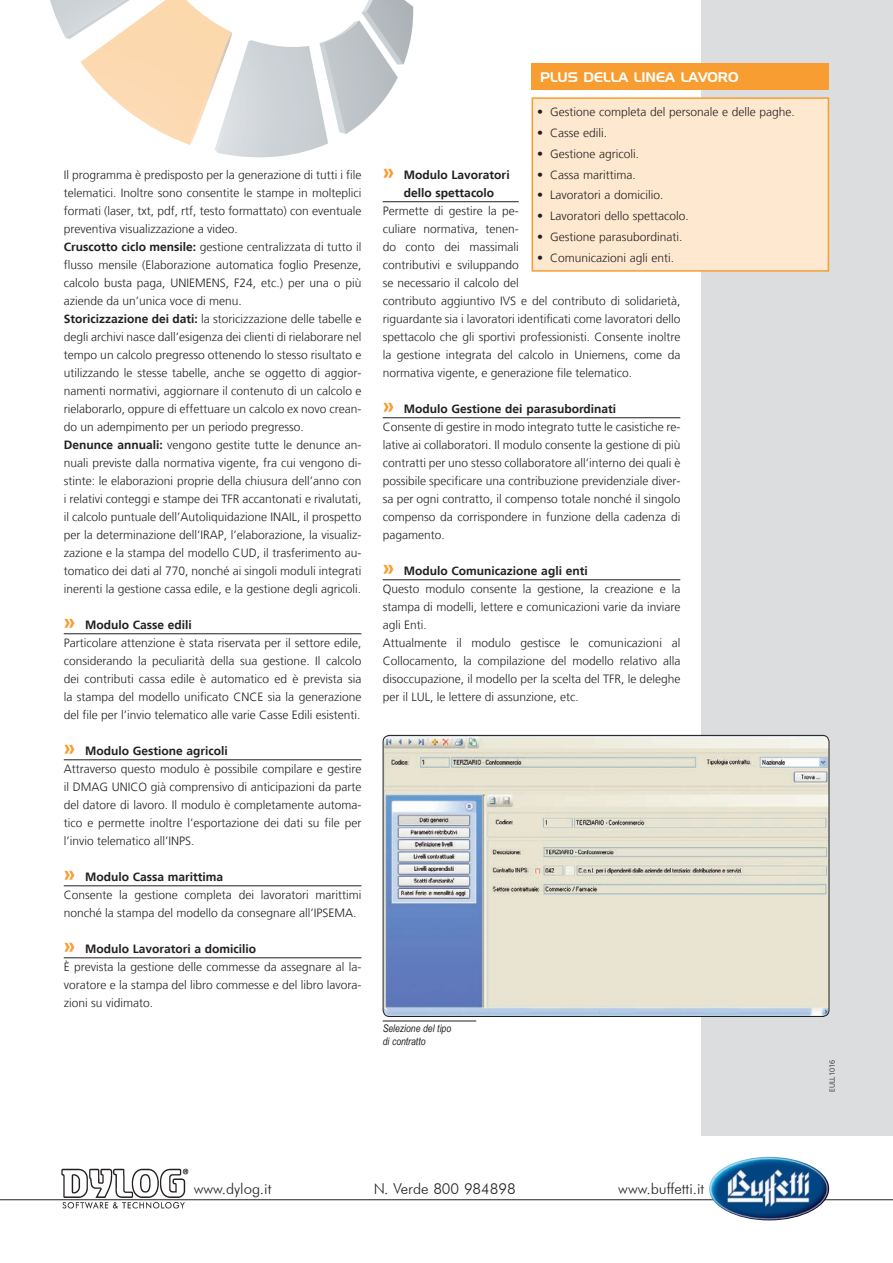
<style>
.page{position:relative;width:893px;height:1263px;background:#fff}
.page>*{position:absolute;margin:0;border:0;box-sizing:border-box;transform-origin:0 0}
.t1{font:300 15px "Futura BT";color:#231f20}
.t2{font:13.5px "Handel Gothic BT";color:#fff}
.t3{font:300 12px/18px "Frutiger";color:#231f20}
.t4{font:700 12px/18px "Frutiger";color:#231f20;text-align:center}
.t5{font:italic 10.5px/12.6px "Arial Narrow";color:#231f20}
.t6{font:300 7.5px "Frutiger";color:#231f20}
.s1{font-weight:700}
.s2{font-weight:700;font-size:21px;color:#f89d31}
.s3{font-size:21px;color:#f89d31}
</style>
<div class="page">
<div style="left:702px;top:0;width:191px;height:1135px;background:#dcdddf"></div>
<svg style="left:215px;top:64px;width:189px;height:89px"></svg>
<svg style="left:50px;top:0;width:363px;height:64px"></svg>
<img style="left:81px;top:0;width:151px;height:145px">
<img style="left:190px;top:32px;width:42px;height:113px">
<div style="left:532px;top:98px;width:296px;height:173px;background:#fee8cf"></div>
<div style="left:531px;top:97px;width:298px;height:175px;border:2px solid #f89d31"></div>
<div style="left:531px;top:64px;width:298px;height:26px;background:#f89d31"></div>
<img style="left:383px;top:735px;width:446px;height:281px">
<div style="left:383px;top:735px;width:446px;height:282px;border:1px solid #231f20;border-radius:6px"></div>
<hr style="left:383px;top:1020px;width:93px;height:1px;background:#231f20">
<hr style="left:64px;top:633px;width:297px;height:1px;background:#231f20">
<hr style="left:64px;top:759px;width:297px;height:1px;background:#231f20">
<hr style="left:64px;top:885px;width:297px;height:1px;background:#231f20">
<hr style="left:64px;top:957px;width:297px;height:1px;background:#231f20">
<hr style="left:383px;top:201px;width:136px;height:1px;background:#231f20">
<hr style="left:383px;top:417px;width:297px;height:1px;background:#231f20">
<hr style="left:383px;top:579px;width:297px;height:1px;background:#231f20">
<hr style="left:0;top:1199px;width:893px;height:1px;background:#231f20">
<img style="left:709px;top:1157px;width:120px;height:63px">
<img style="left:62px;top:1169px;width:126px;height:39px">
<p class="t3" style="left:64px;top:166px;width:299px">Il programma è predisposto per la generazione di tutti i file telematici. Inoltre sono consentite le stampe in molteplici formati (laser, txt, pdf, rtf, testo formattato) con eventuale preventiva visualizzazione a video.<br><span class="s1">Cruscotto ciclo mensile:</span> gestione centralizzata di tutto il flusso mensile (Elaborazione automatica foglio Presenze, calcolo busta paga, UNIEMENS, F24, etc.) per una o più aziende da un’unica voce di menu.<br><span class="s1">Storicizzazione dei dati:</span> la storicizzazione delle tabelle e degli archivi nasce dall’esigenza dei clienti di rielaborare nel tempo un calcolo pregresso ottenendo lo stesso risultato e utilizzando le stesse tabelle, anche se oggetto di aggior&shy;namenti normativi, aggiornare il contenuto di un calcolo e rielaborarlo, oppure di effettuare un calcolo ex novo crean&shy;do un adempimento per un periodo pregresso.<br><span class="s1">Denunce annuali:</span> vengono gestite tutte le denunce an&shy;nuali previste dalla normativa vigente, fra cui vengono di&shy;stinte: le elaborazioni proprie della chiusura dell’anno con i relativi conteggi e stampe dei TFR accantonati e rivalutati, il calcolo puntuale dell’Autoliquidazione Inail</p>
<p class="t3" style="left:64px;top:508px;width:299px;text-align:justify;text-indent:233px">, il prospetto per la determinazione dell’IRAP, l’elaborazione, la visualiz&shy;zazione e la stampa del modello CUD, il trasferimento au&shy;tomatico dei dati al 770, nonché ai singoli moduli integrati inerenti la gestione cassa edile, e la gestione degli agricoli.</p>
<p class="t3" style="left:64px;top:616px;width:299px"><span class="s2">»</span> <span class="s1">Modulo Casse edili<br></span>Particolare attenzione è stata riservata per il settore edile, considerando la peculiarità della sua gestione. Il calcolo dei contributi cassa edile è automatico ed è prevista sia la stampa del modello unificato CNCE sia la generazione del file per l’invio telematico alle varie Casse Edili esistenti.</p>
<p class="t3" style="left:64px;top:742px;width:299px"><span class="s2">»</span> <span class="s1">Modulo Gestione agricoli<br></span>Attraverso questo modulo è possibile compilare e gestire il DMAG UNICO già comprensivo di anticipazioni da parte del datore di lavoro. Il modulo è completamente automa&shy;tico e permette inoltre l’esportazione dei dati su file per l’invio telematico all’INPS.</p>
<p class="t3" style="left:64px;top:868px;width:299px"><span class="s2">»</span> <span class="s1">Modulo Cassa marittima<br></span>Consente la gestione completa dei lavoratori marittimi nonché la stampa del modello da consegnare all’IPSEMA.</p>
<p class="t3" style="left:64px;top:940px;width:299px"><span class="s2">»</span> <span class="s1">Modulo Lavoratori a domicilio<br></span>È prevista la gestione delle commesse da assegnare al la&shy;voratore e la stampa del libro commesse e del libro lavora&shy;zioni su vidimato.</p>
<p class="t2" style="left:540px;top:69px;width:200px">PLUS DELLA LINEA LAVORO</p>
<p class="t3" style="left:537px;top:103px;width:259px">• Gestione completa del personale e delle paghe.</p>
<p class="t3" style="left:537px;top:124px;width:71px">• Casse edili.</p>
<p class="t3" style="left:537px;top:145px;width:103px">• Gestione agricoli.</p>
<p class="t3" style="left:537px;top:166px;width:100px">• Cassa marittima.</p>
<p class="t3" style="left:537px;top:186px;width:128px">• Lavoratori a domicilio.</p>
<p class="t3" style="left:537px;top:207px;width:153px">• Lavoratori dello spettacolo.</p>
<p class="t3" style="left:537px;top:228px;width:147px">• Gestione parasubordinati.</p>
<p class="t3" style="left:537px;top:249px;width:138px">• Comunicazioni agli enti.</p>
<p class="t4" style="left:383px;top:166px;width:128px"><span class="s3">»</span> Modulo Lavoratori dello spettacolo</p>
<p class="t3" style="left:383px;top:202px;width:299px">Permette di gestire la pe-<br>culiare normativa, tenen-<br>do conto dei massimali<br>contributivi e sviluppando<br>se necessario il calcolo del<br>contributo aggiuntivo IVS e del contributo di solidarietà, riguardante sia i lavoratori identificati come lavoratori dello spettacolo che gli sportivi professionisti. Consente inoltre la gestione integrata del calcolo in Uniemens, come da normativa vigente, e generazione file telematico.</p>
<p class="t3" style="left:383px;top:400px;width:299px"><span class="s2">»</span> <span class="s1">Modulo Gestione dei parasubordinati<br></span>Consente di gestire in modo integrato tutte le casistiche re&shy;lative ai collaboratori. Il modulo consente la gestione di più contratti per uno stesso collaboratore all’interno dei quali è possibile specificare una contribuzione previdenziale diver&shy;sa per ogni contratto, il compenso totale nonché il singolo compenso da corrispondere in funzione della cadenza di pagamento.</p>
<p class="t3" style="left:383px;top:562px;width:299px"><span class="s2">»</span> <span class="s1">Modulo Comunicazione agli enti<br></span>Questo modulo consente la gestione, la creazione e la stampa di modelli, lettere e comunicazioni varie da inviare agli Enti.<br>Attualmente il modulo gestisce le comunicazioni al Collocamento, la compilazione del modello relativo alla disoccupazione, il modello per la scelta del TFR, le deleghe per il LUL, le lettere di assunzione, etc.</p>
<p class="t5" style="left:383px;top:1022px;width:70px">Selezione del tipo di contratto</p>
<p class="t6" style="left:828px;top:1092px;width:34px;rotate:-90deg">EULL1016</p>
<p class="t1" style="left:194px;top:1180px;width:79px">www.dylog.it</p>
<p class="t1" style="left:374px;top:1180px;width:144px">N. Verde 800 984898</p>
<p class="t1" style="left:618px;top:1180px;width:88px">www.buffetti.it</p>
</div>
